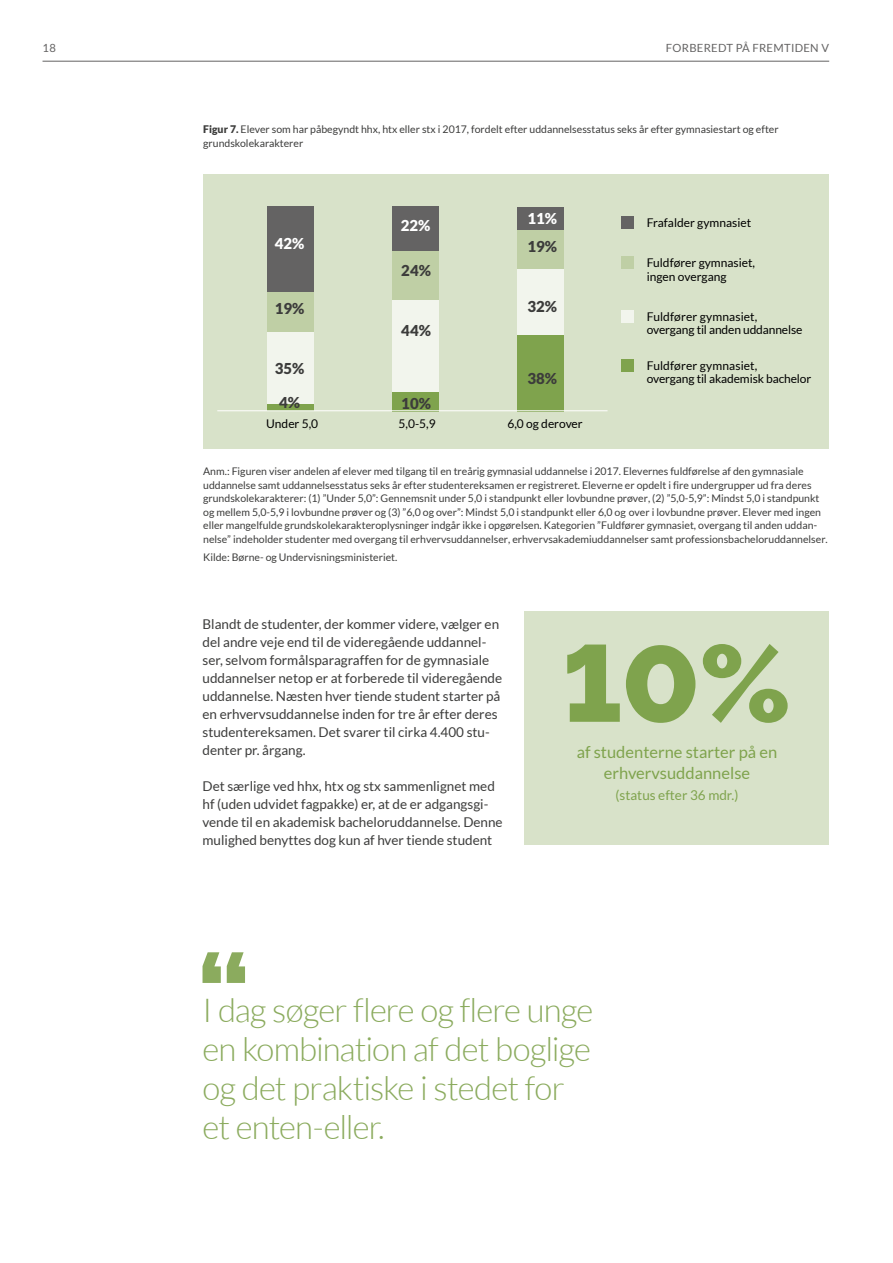
<style>
.page{position:relative;width:893px;height:1263px;background:#fff}
.page>*{position:absolute;margin:0;border:0;box-sizing:border-box;transform-origin:0 0}
.t1{font:108px "Raleway Black 2";color:#7fa34d}
.t2{font:300 33px/39px "Lato";letter-spacing:-.03em;color:#8bab5e}
.t3{font:16.5px/21px "Lato";color:#7fa34d;text-align:center}
.t4{font:900 15px "Lato";color:#3c3c3b}
.t5{font:900 15px "Lato";color:#fff}
.t6{font:13.5px/18px "Lato";color:#3c3c3b}
.t7{font:13.5px "Lato";color:#7fa34d}
.t8{font:12px/13.5px "Lato";color:#000}
.t9{font:11.25px "Lato";letter-spacing:.025em;color:#646363}
.t10{font:10.5px/13.5px "Lato";color:#3c3c3b}
.s1{font-weight:900}
.s2{font-family:"Lato Regular 2"}
</style>
<div class="page">
<div style="left:525px;top:611px;width:304px;height:234px;background:#d8e2c9"></div>
<div style="left:203px;top:174px;width:626px;height:275px;background:#d8e2c9"></div>
<div style="left:621px;top:216px;width:13px;height:13px;background:#646363"></div>
<div style="left:621px;top:256px;width:13px;height:13px;background:#bfcfa5"></div>
<div style="left:621px;top:310px;width:13px;height:13px;background:#f2f5ed"></div>
<div style="left:621px;top:359px;width:13px;height:13px;background:#7fa34d"></div>
<div style="left:268px;top:207px;width:46px;height:85px;background:#646363"></div>
<div style="left:268px;top:292px;width:46px;height:40px;background:#bfcfa5"></div>
<div style="left:268px;top:332px;width:46px;height:73px;background:#f2f5ed"></div>
<div style="left:268px;top:405px;width:46px;height:6px;background:#7fa34d"></div>
<div style="left:392px;top:251px;width:47px;height:49px;background:#bfcfa5"></div>
<div style="left:392px;top:300px;width:47px;height:93px;background:#f2f5ed"></div>
<div style="left:392px;top:392px;width:47px;height:19px;background:#7fa34d"></div>
<div style="left:392px;top:206px;width:47px;height:45px;background:#646363"></div>
<div style="left:517px;top:230px;width:47px;height:39px;background:#bfcfa5"></div>
<div style="left:517px;top:269px;width:47px;height:67px;background:#f2f5ed"></div>
<div style="left:517px;top:335px;width:47px;height:76px;background:#7fa34d"></div>
<div style="left:517px;top:207px;width:47px;height:23px;background:#646363"></div>
<hr style="left:217px;top:410px;width:391px;height:1px;background:#fff">
<svg style="left:203px;top:952px;width:18px;height:31px"></svg>
<svg style="left:227px;top:952px;width:18px;height:31px"></svg>
<hr style="left:43px;top:61px;width:786px;height:1px;background:#646363">
<p class="t9" style="left:43px;top:42px;width:15px">18</p>
<p class="t9" style="left:666px;top:42px;width:165px">FORBEREDT PÅ FREMTIDEN V</p>
<p class="t10" style="left:203px;top:123px;width:577px"><span class="s1">Figur 7.</span> Elever som har påbegyndt hhx, htx eller stx i 2017, fordelt efter uddannelsesstatus seks år efter gymnasiestart og efter grundskolekarakterer</p>
<h3 class="t5" style="left:275px;top:235px;width:31px">42%</h3>
<h3 class="t4" style="left:275px;top:300px;width:31px">19%</h3>
<h3 class="t4" style="left:275px;top:359px;width:31px">35%</h3>
<h3 class="t4" style="left:279px;top:394px;width:22px">4%</h3>
<h3 class="t5" style="left:401px;top:216px;width:31px">22%</h3>
<h3 class="t4" style="left:401px;top:262px;width:31px">24%</h3>
<h3 class="t4" style="left:401px;top:322px;width:31px">44%</h3>
<h3 class="t4" style="left:401px;top:394px;width:31px">10%</h3>
<h3 class="t5" style="left:527px;top:210px;width:31px">11%</h3>
<h3 class="t4" style="left:527px;top:238px;width:31px">19%</h3>
<h3 class="t4" style="left:527px;top:297px;width:31px">32%</h3>
<h3 class="t4" style="left:527px;top:370px;width:31px">38%</h3>
<p class="t8" style="left:647px;top:215px;width:106px">Frafalder gymnasiet</p>
<p class="t8" style="left:647px;top:256px;width:110px">Fuldfører gymnasiet, ingen overgang</p>
<p class="t8" style="left:647px;top:309px;width:157px">Fuldfører gymnasiet, overgang til anden uddannelse</p>
<p class="t8" style="left:647px;top:358px;width:166px">Fuldfører gymnasiet,<br>overgang til akademisk bachelor</p>
<p class="t8" style="left:266px;top:417px;width:54px">Under 5,0</p>
<p class="t8" style="left:399px;top:417px;width:39px">5,0-5,9</p>
<p class="t8" style="left:507px;top:417px;width:77px">6,0 og derover</p>
<p class="t10" style="left:203px;top:465px;width:626px">Anm.: Figuren viser andelen af elever med tilgang til en treårig gymnasial uddannelse i 2017. Elevernes fuldførelse af den gymnasiale uddannelse samt uddannelsesstatus seks år efter studentereksamen er registreret. Eleverne er opdelt i fire undergrupper ud fra deres grundskolekarakterer: (1) ”Under 5,0”: Gennemsnit under 5,0 i <span class="s2">standpunkt eller</span> lovbundne prøver, (2) ”5,0-5,9”: Mindst 5,0 i standpunkt og mellem 5,0-5,9 i lovbundne prøver og (3) ”6,0 og over”: Mindst 5,0 i standpunkt <span class="s2">eller</span> 6,0 <span class="s2">og</span> over i lovbundne prøver. Elever med ingen eller mangelfulde grundskolekarakteroplysninger indgår ikke i opgørelsen. Kategorien ”Fuldfører gymnasiet, overgang til anden uddan&shy;nelse” indeholder studenter med overgang til erhvervsuddannelser, erhvervsakademiuddannelser samt professionsbacheloruddannelser.</p>
<p class="t10" style="left:203px;top:550px;width:196px">Kilde: Børne- og Undervisningsministeriet.</p>
<p class="t6" style="left:202px;top:615px;width:301px">Blandt de studenter, der kommer videre, vælger en del andre veje end til de videregående uddannel&shy;ser, selvom formålsparagraffen for de gymnasiale uddannelser netop er at forberede til videregående uddannelse. Næsten hver tiende student starter på en erhvervsuddannelse inden for tre år efter deres studentereksamen. Det svarer til cirka 4.400 stu&shy;denter pr. årgang.</p>
<p class="t6" style="left:202px;top:777px;width:302px">Det særlige ved hhx, htx og stx sammenlignet med hf (uden udvidet fagpakke) er, at de er adgangsgi&shy;vende til en akademisk bacheloruddannelse. Denne mulighed benyttes dog kun af hver tiende student</p>
<h1 class="t1" style="left:563px;top:597px;width:230px">10%</h1>
<h3 class="t3" style="left:577px;top:741px;width:202px">af studenterne starter på en erhvervsuddannelse</h3>
<p class="t7" style="left:615px;top:787px;width:124px">(status efter 36 mdr.)</p>
<h2 class="t2" style="left:202px;top:991px;width:392px">I dag søger flere og flere unge en kombination af det boglige og det praktiske i stedet for et enten-eller.</h2>
</div>
